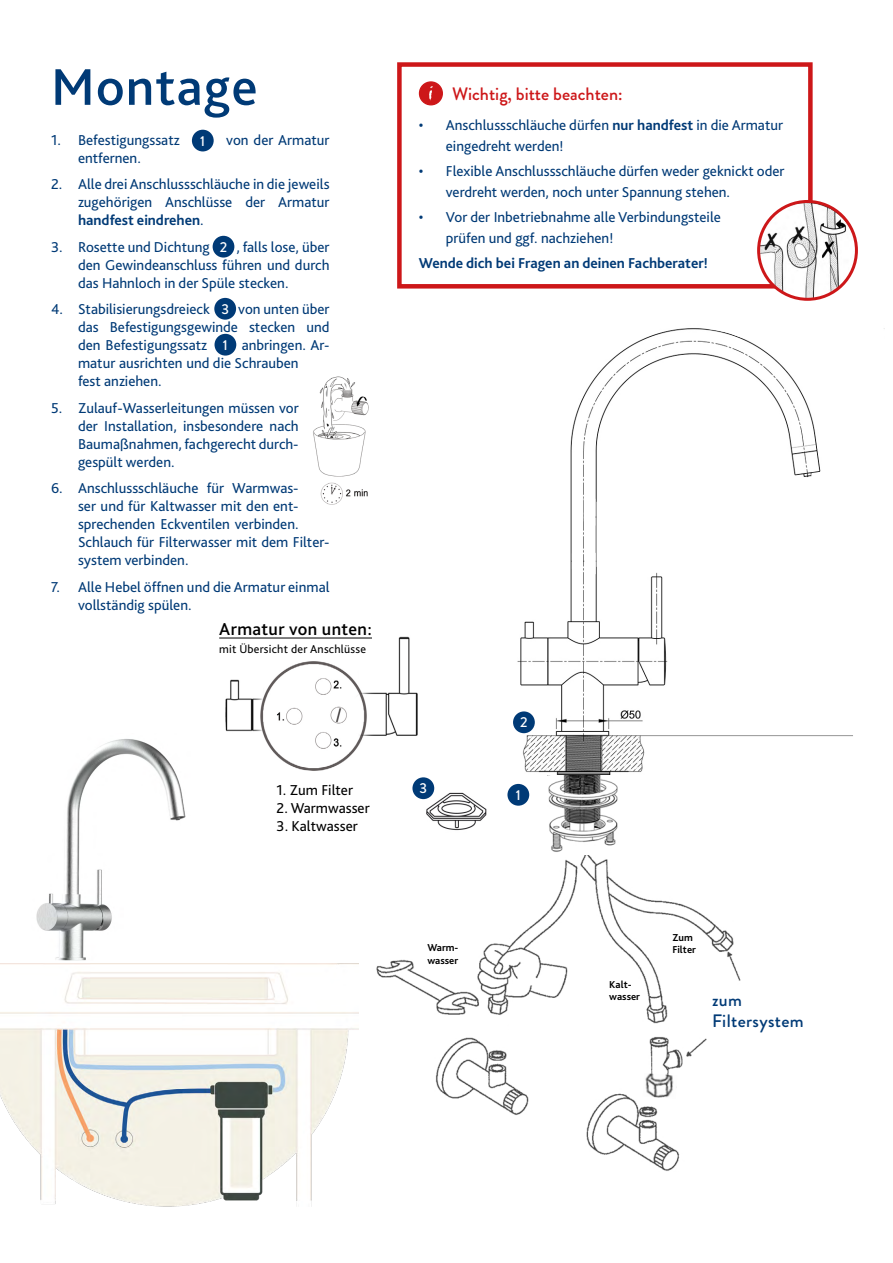
<style>
.page{position:relative;width:893px;height:1263px;background:#fff}
.page>*{position:absolute;margin:0;border:0;box-sizing:border-box;transform-origin:0 0}
.t1{font:500 54px "Bliss Pro";letter-spacing:.02em;color:#003a76}
.t2{font:500 18px "Brandon Grotesque";color:#cd1719}
.t3{font:500 18px "Bliss Pro";letter-spacing:.02em;color:#000}
.t4{font:500 18px/21.6px "Brandon Grotesque";letter-spacing:.02em;color:#003a76}
.t5{font:15px/18px "Bliss Pro";color:#003a76}
.t6{font:700 15px "Bliss Pro";color:#003a76}
.t7{font:15px "Bliss Pro";color:#000}
.t8{font:500 14.4px "Brandon Grotesque";color:#fff}
.t9{font:12px "Bliss Pro";letter-spacing:.02em;color:#000}
.t10{font:700 10.5px/12.6px "Bliss Pro";color:#000}
.s1{font-weight:700}
</style>
<div class="page">
<img style="left:376px;top:855px;width:365px;height:316px">
<div style="left:669px;top:991px;width:33px;height:44px;background:#fff"></div>
<div style="left:509px;top:1003px;width:33px;height:54px;background:#fff"></div>
<div style="left:700px;top:988px;width:85px;height:48px;background:#fff"></div>
<div style="left:735px;top:885px;width:33px;height:54px;background:#fff"></div>
<img style="left:313px;top:376px;width:56px;height:129px">
<img style="left:507px;top:328px;width:189px;height:476px">
<img style="left:219px;top:636px;width:199px;height:135px">
<img style="left:419px;top:779px;width:68px;height:52px">
<div style="left:513px;top:711px;width:22px;height:22px;background:#003a76;border-radius:50%"></div>
<div style="left:213px;top:236px;width:21px;height:22px;background:#003a76;border-radius:50%"></div>
<div style="left:214px;top:298px;width:22px;height:22px;background:#003a76;border-radius:50%"></div>
<div style="left:412px;top:777px;width:22px;height:22px;background:#003a76;border-radius:50%"></div>
<div style="left:507px;top:784px;width:22px;height:22px;background:#003a76;border-radius:50%"></div>
<div style="left:215px;top:334px;width:21px;height:22px;background:#003a76;border-radius:50%"></div>
<div style="left:192px;top:130px;width:22px;height:21px;background:#003a76;border-radius:50%"></div>
<hr style="left:219px;top:637px;width:153px;height:1px;background:#000">
<svg style="left:397px;top:62px;width:416px;height:229px"></svg>
<div style="left:419px;top:82px;width:23px;height:23px;background:#cd1719;border-radius:50%"></div>
<div style="left:419px;top:81px;width:24px;height:24px;border:1px solid #cd1719;border-radius:50%"></div>
<svg style="left:429px;top:86px;width:4px;height:15px"></svg>
<img style="left:759px;top:201px;width:97px;height:98px;border-radius:49px">
<div style="left:757px;top:200px;width:101px;height:101px;border:3px solid #cd1719;border-radius:50%"></div>
<img style="left:547px;top:775px;width:75px;height:77px">
<img style="left:643px;top:1073px;width:34px;height:26px">
<img style="left:36px;top:739px;width:150px;height:221px">
<img style="left:0;top:964px;width:358px;height:242px">
<svg style="left:696px;top:328px;width:189px;height:409px"></svg>
<svg style="left:572px;top:469px;width:266px;height:105px"></svg>
<div style="left:845px;top:586px;width:27px;height:35px;background:#fff"></div>
<h1 class="t1" style="left:51px;top:53px;width:208px">Montage</h1>
<p class="t5" style="left:51px;top:130px;width:130px">1. Befestigungssatz</p>
<p class="t5" style="left:226px;top:130px;width:105px">von der Armatur</p>
<p class="t5" style="left:78px;top:148px;width:64px">entfernen.</p>
<p class="t5" style="left:78px;top:175px;width:253px;text-align:justify;text-indent:-27px">2. Alle drei Anschlussschläuche in die jeweils zugehörigen Anschlüsse der Armatur <span class="s1">handfest eindrehen</span>.</p>
<p class="t5" style="left:51px;top:237px;width:160px">3. Rosette und Dichtung</p>
<p class="t8" style="left:200px;top:131px;width:6px">1</p>
<p class="t5" style="left:78px;top:237px;width:253px;text-align:justify;text-indent:159px">, falls lose, über den Gewindeanschluss führen und durch das Hahnloch in der Spüle stecken.</p>
<p class="t5" style="left:51px;top:300px;width:160px">4. Stabilisierungsdreieck</p>
<p class="t8" style="left:220px;top:237px;width:9px">2</p>
<p class="t5" style="left:78px;top:300px;width:253px;text-align:justify;text-indent:160px">von unten über das Befestigungsgewinde stecken und den Befestigungssatz</p>
<p class="t8" style="left:221px;top:299px;width:9px">3</p>
<p class="t5" style="left:78px;top:336px;width:253px;text-indent:164px">anbringen. Ar&shy;matur ausrichten und die Schrauben<br>fest anziehen.</p>
<p class="t5" style="left:78px;top:398px;width:222px;text-align:justify;text-indent:-27px">5. Zulauf-Wasserleitungen müssen vor der Installation, insbesondere nach Baumaßnahmen, fachgerecht durch&shy;gespült werden.</p>
<p class="t5" style="left:78px;top:479px;width:253px;text-indent:-27px">6. Anschlussschläuche für Warmwas-<br>ser und für Kaltwasser mit den ent&shy;sprechenden Eckventilen verbinden.<br>Schlauch für Filterwasser mit dem Filter&shy;system verbinden.</p>
<p class="t5" style="left:78px;top:578px;width:253px;text-indent:-27px">7. Alle Hebel öffnen und die Armatur einmal vollständig spülen.</p>
<p class="t8" style="left:223px;top:335px;width:6px">1</p>
<p class="t3" style="left:219px;top:618px;width:154px">Armatur von unten:</p>
<p class="t9" style="left:219px;top:642px;width:148px">mit Übersicht der Anschlüsse</p>
<p class="t7" style="left:277px;top:780px;width:78px">1. Zum Filter</p>
<p class="t7" style="left:277px;top:798px;width:95px">2. Warmwasser</p>
<p class="t7" style="left:277px;top:816px;width:83px">3. Kaltwasser</p>
<p class="t2" style="left:452px;top:82px;width:172px">Wichtig, bitte beachten:</p>
<p class="t5" style="left:446px;top:114px;width:339px;line-height:21px;text-indent:-27px">• Anschlussschläuche dürfen <span class="s1">nur handfest</span> in die Armatur eingedreht werden!</p>
<p class="t5" style="left:446px;top:160px;width:340px;line-height:21px;text-indent:-27px">• Flexible Anschlussschläuche dürfen weder geknickt oder verdreht werden, noch unter Spannung stehen.</p>
<p class="t5" style="left:446px;top:207px;width:277px;line-height:21px;text-indent:-27px">• Vor der Inbetriebnahme alle Verbindungsteile prüfen und ggf. nachziehen!</p>
<p class="t6" style="left:419px;top:254px;width:291px">Wende dich bei Fragen an deinen Fachberater!</p>
<p class="t8" style="left:420px;top:778px;width:9px">3</p>
<p class="t10" style="left:427px;top:941px;width:33px">Warm&shy;wasser</p>
<p class="t8" style="left:520px;top:712px;width:9px">2</p>
<p class="t8" style="left:516px;top:785px;width:6px">1</p>
<p class="t10" style="left:609px;top:978px;width:32px">Kalt&shy;wasser</p>
<p class="t10" style="left:672px;top:931px;width:25px">Zum<br>Filter</p>
<p class="t4" style="left:712px;top:989px;width:93px">zum<br>Filtersystem</p>
</div>
